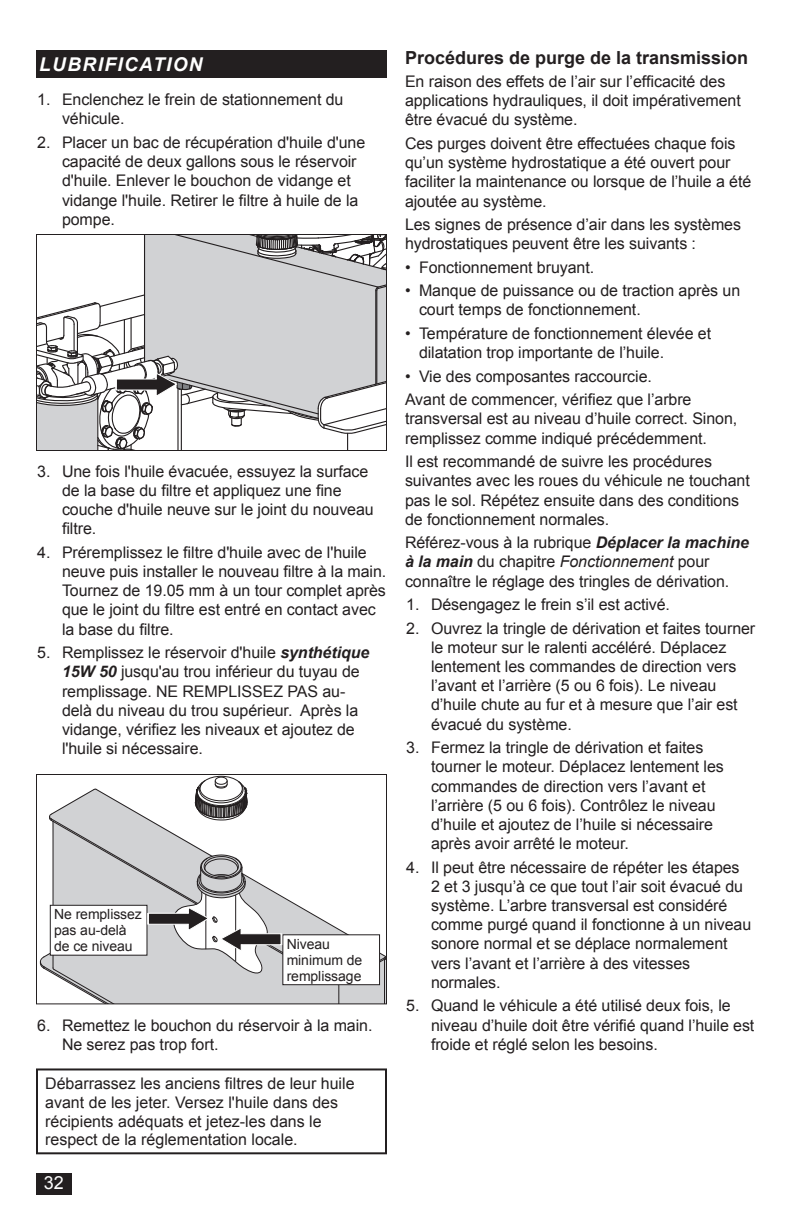
<style>
.page{position:relative;width:792px;height:1224px;background:#fff}
.page>*{position:absolute;margin:0;border:0;box-sizing:border-box;transform-origin:0 0}
.t1{font:italic 700 19px "Arial";letter-spacing:.075em;color:#fff}
.Head_9_FR{font:700 18px "Arial";color:#231f20}
.t2{font:18px "Arial";color:#fff}
.Warning_FR{font:16px/19.2px "Arial";letter-spacing:-.005em;color:#231f20}
.Body_Text_FR{font:16px/19.2px "Arial";letter-spacing:-.005em;color:#231f20}
.Body_Text_FR-2{font:14px/16px "Arial";letter-spacing:-.005em;color:#231f20}
.s1{font-weight:700;font-style:italic}
.s2{font-style:italic}
</style>
<div class="page">
<svg style="left:40px;top:776px;width:347px;height:228px"></svg>
<svg style="left:36px;top:234px;width:351px;height:217px"></svg>
<div style="left:36px;top:1174px;width:35px;height:21px;background:#231f20"></div>
<div style="left:36px;top:50px;width:351px;height:28px;background:#231f20"></div>
<div style="left:36px;top:1068px;width:351px;height:86px;border:2px solid #231f20"></div>
<p class="t1" style="left:39px;top:52px;width:165px">LUBRIFICATION</p>
<p class="Warning_FR" style="left:62px;top:90px;width:283px;text-indent:-25px">1. Enclenchez le frein de stationnement du véhicule.</p>
<p class="Warning_FR" style="left:62px;top:133px;width:305px;text-indent:-25px">2. Placer un bac de récupération d'huile d'une capacité de deux gallons sous le réservoir d'huile. Enlever le bouchon de vidange et vidange l'huile. Retirer le filtre à huile de la pompe.</p>
<p class="Warning_FR" style="left:62px;top:462px;width:313px;text-indent:-25px">3. Une fois l'huile évacuée, essuyez la surface de la base du filtre et appliquez une fine couche d'huile neuve sur le joint du nouveau filtre.</p>
<p class="Warning_FR" style="left:62px;top:543px;width:326px;text-indent:-25px">4. Préremplissez le filtre d'huile avec de l'huile neuve puis installer le nouveau filtre à la main.<br>Tournez de 19.05 mm à un tour complet après que le joint du filtre est entré en contact avec la base du filtre.</p>
<p class="Warning_FR" style="left:62px;top:643px;width:309px;text-indent:-25px">5. Remplissez le réservoir d'huile <span class="s1">synthétique 15W 50</span> jusqu'au trou inférieur du tuyau de remplissage. NE REMPLISSEZ PAS au&shy;delà du niveau du trou supérieur. Après la vidange, vérifiez les niveaux et ajoutez de l'huile si nécessaire.</p>
<p class="Body_Text_FR-2" style="left:54px;top:907px;width:89px">Ne remplissez pas au-delà de ce niveau</p>
<p class="Body_Text_FR-2" style="left:287px;top:936px;width:77px">Niveau minimum de remplissage</p>
<p class="Warning_FR" style="left:62px;top:1016px;width:312px;text-indent:-25px">6. Remettez le bouchon du réservoir à la main.<br>Ne serez pas trop fort.</p>
<p class="Warning_FR" style="left:45px;top:1075px;width:311px;line-height:18.6px">Débarrassez les anciens filtres de leur huile avant de les jeter. Versez l'huile dans des récipients adéquats et jetez-les dans le respect de la réglementation locale.</p>
<p class="t2" style="left:44px;top:1171px;width:22px">32</p>
<p class="Head_9_FR" style="left:405px;top:45px;width:345px">Procédures de purge de la transmission</p>
<p class="Body_Text_FR" style="left:405px;top:72px;width:337px">En raison des effets de l’air sur l’efficacité des applications hydrauliques, il doit impérativement être évacué du système.</p>
<p class="Body_Text_FR" style="left:405px;top:134px;width:348px">Ces purges doivent être effectuées chaque fois qu’un système hydrostatique a été ouvert pour faciliter la maintenance ou lorsque de l’huile a été ajoutée au système.</p>
<p class="Body_Text_FR" style="left:405px;top:215px;width:338px">Les signes de présence d’air dans les systèmes hydrostatiques peuvent être les suivants :</p>
<p class="Warning_FR" style="left:405px;top:258px;width:191px">• Fonctionnement bruyant.</p>
<p class="Warning_FR" style="left:419px;top:281px;width:323px;text-indent:-14px">• Manque de puissance ou de traction après un court temps de fonctionnement.</p>
<p class="Warning_FR" style="left:419px;top:324px;width:294px;text-indent:-14px">• Température de fonctionnement élevée et dilatation trop importante de l’huile.</p>
<p class="Warning_FR" style="left:405px;top:367px;width:248px">• Vie des composantes raccourcie.</p>
<p class="Body_Text_FR" style="left:405px;top:390px;width:334px">Avant de commencer, vérifiez que l’arbre transversal est au niveau d’huile correct. Sinon, remplissez comme indiqué précédemment.</p>
<p class="Body_Text_FR" style="left:405px;top:452px;width:346px">Il est recommandé de suivre les procédures suivantes avec les roues du véhicule ne touchant pas le sol. Répétez ensuite dans des conditions de fonctionnement normales.</p>
<p class="Body_Text_FR" style="left:405px;top:533px;width:346px">Référez-vous à la rubrique <span class="s1">Déplacer la machine à la main</span> du chapitre <span class="s2">Fonctionnement</span> pour connaître le réglage des tringles de dérivation.</p>
<p class="Warning_FR" style="left:406px;top:595px;width:265px">1. Désengagez le frein s’il est activé.</p>
<p class="Warning_FR" style="left:431px;top:619px;width:326px;text-indent:-25px">2. Ouvrez la tringle de dérivation et faites tourner le moteur sur le ralenti accéléré. Déplacez lentement les commandes de direction vers l’avant et l’arrière (5 ou 6 fois). Le niveau d’huile chute au fur et à mesure que l’air est évacué du système.</p>
<p class="Warning_FR" style="left:431px;top:738px;width:294px;text-indent:-25px">3. Fermez la tringle de dérivation et faites tourner le moteur. Déplacez lentement les commandes de direction vers l’avant et l’arrière (5 ou 6 fois). Contrôlez le niveau d’huile et ajoutez de l’huile si nécessaire après avoir arrêté le moteur.</p>
<p class="Warning_FR" style="left:431px;top:858px;width:322px;text-indent:-25px">4. Il peut être nécessaire de répéter les étapes 2 et 3 jusqu’à ce que tout l’air soit évacué du système. L’arbre transversal est considéré comme purgé quand il fonctionne à un niveau sonore normal et se déplace normalement vers l’avant et l’arrière à des vitesses normales.</p>
<p class="Warning_FR" style="left:431px;top:996px;width:325px;text-indent:-25px">5. Quand le véhicule a été utilisé deux fois, le niveau d’huile doit être vérifié quand l’huile est froide et réglé selon les besoins.</p>
</div>
